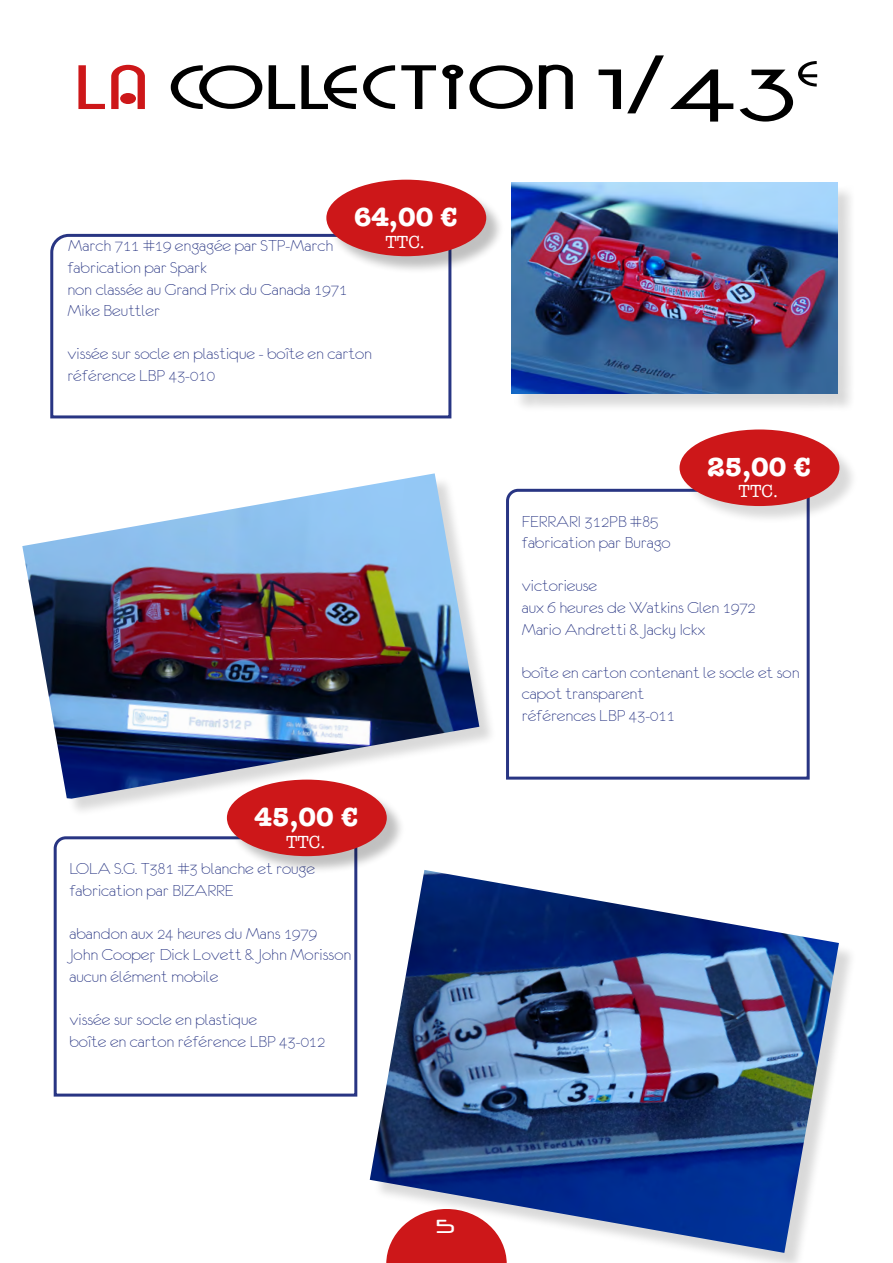
<style>
.page{position:relative;width:893px;height:1263px;background:#fff}
.page>*{position:absolute;margin:0;border:0;box-sizing:border-box;transform-origin:0 0}
.t1{font:67.5px "Grado Gradoo NF";color:#000;scale:1.45 1}
.t2{font:700 27px "American Typewriter";color:#fff}
.t3{font:18px/21.6px "Brazilia";color:#283583}
.t4{font:18px "American Typewriter";color:#fff}
.t5{font:18px "Neuropol";color:#fff}
.s1{color:#cd1719}
</style>
<div class="page">
<svg style="left:53px;top:836px;width:305px;height:261px"></svg>
<div style="left:229px;top:781px;width:177px;height:94px;background:#000;opacity:.25"></div>
<div style="left:227px;top:780px;width:160px;height:76px;background:#cd1719;border-radius:50%"></div>
<div style="left:372px;top:872px;width:486px;height:391px;background:#000;opacity:.15"></div>
<img style="left:370px;top:870px;width:469px;height:383px">
<svg style="left:506px;top:488px;width:304px;height:292px"></svg>
<div style="left:682px;top:431px;width:176px;height:94px;background:#000;opacity:.15"></div>
<div style="left:679px;top:429px;width:160px;height:77px;background:#cd1719;border-radius:50%"></div>
<div style="left:25px;top:476px;width:472px;height:341px;background:#000;opacity:.15"></div>
<img style="left:22px;top:473px;width:457px;height:326px">
<svg style="left:50px;top:233px;width:402px;height:186px"></svg>
<div style="left:514px;top:184px;width:342px;height:228px;background:#000;opacity:.15"></div>
<img style="left:512px;top:182px;width:325px;height:211px">
<div style="left:329px;top:181px;width:176px;height:94px;background:#000;opacity:.25"></div>
<div style="left:326px;top:180px;width:160px;height:76px;background:#cd1719;border-radius:50%"></div>
<h1 class="t1" style="left:75px;top:39px;width:514px"><span class="s1">LA</span> COLLECTION 1/43<sup>E</sup></h1>
<h2 class="t2" style="left:354px;top:194px;width:106px">64,00 €</h2>
<p class="t4" style="left:385px;top:228px;width:41px">TTC.</p>
<p class="t3" style="left:67px;top:235px;width:281px">March 711 #19 engagée par STP-March fabrication par Spark<br>non classée au Grand Prix du Canada 1971<br>Mike Beuttler</p>
<p class="t3" style="left:67px;top:343px;width:306px">vissée sur socle en plastique - boîte en carton référence LBP 43-010</p>
<h2 class="t2" style="left:254px;top:793px;width:106px">45,00 €</h2>
<p class="t4" style="left:286px;top:828px;width:41px">TTC.</p>
<p class="t3" style="left:69px;top:858px;width:247px">LOLA S.G. T381 #3 blanche et rouge fabrication par BIZARRE</p>
<p class="t3" style="left:69px;top:922px;width:283px">abandon aux 24 heures du Mans 1979<br>John Cooper, Dick Lovett &amp; John Morisson aucun élément mobile</p>
<p class="t3" style="left:69px;top:1009px;width:258px">vissée sur socle en plastique<br>boîte en carton référence LBP 43-012</p>
<h2 class="t2" style="left:707px;top:443px;width:106px">25,00 €</h2>
<p class="t4" style="left:739px;top:478px;width:41px">TTC.</p>
<p class="t3" style="left:522px;top:510px;width:150px">FERRARI 312PB #85 fabrication par Burago</p>
<p class="t3" style="left:522px;top:575px;width:236px">victorieuse<br>aux 6 heures de Watkins Glen 1972<br>Mario Andretti &amp; Jacky Ickx</p>
<p class="t3" style="left:522px;top:661px;width:279px">boîte en carton contenant le socle et son capot transparent<br>références LBP 43-011</p>
<p class="t5" style="left:436px;top:1215px;width:20px">5</p>
</div>
